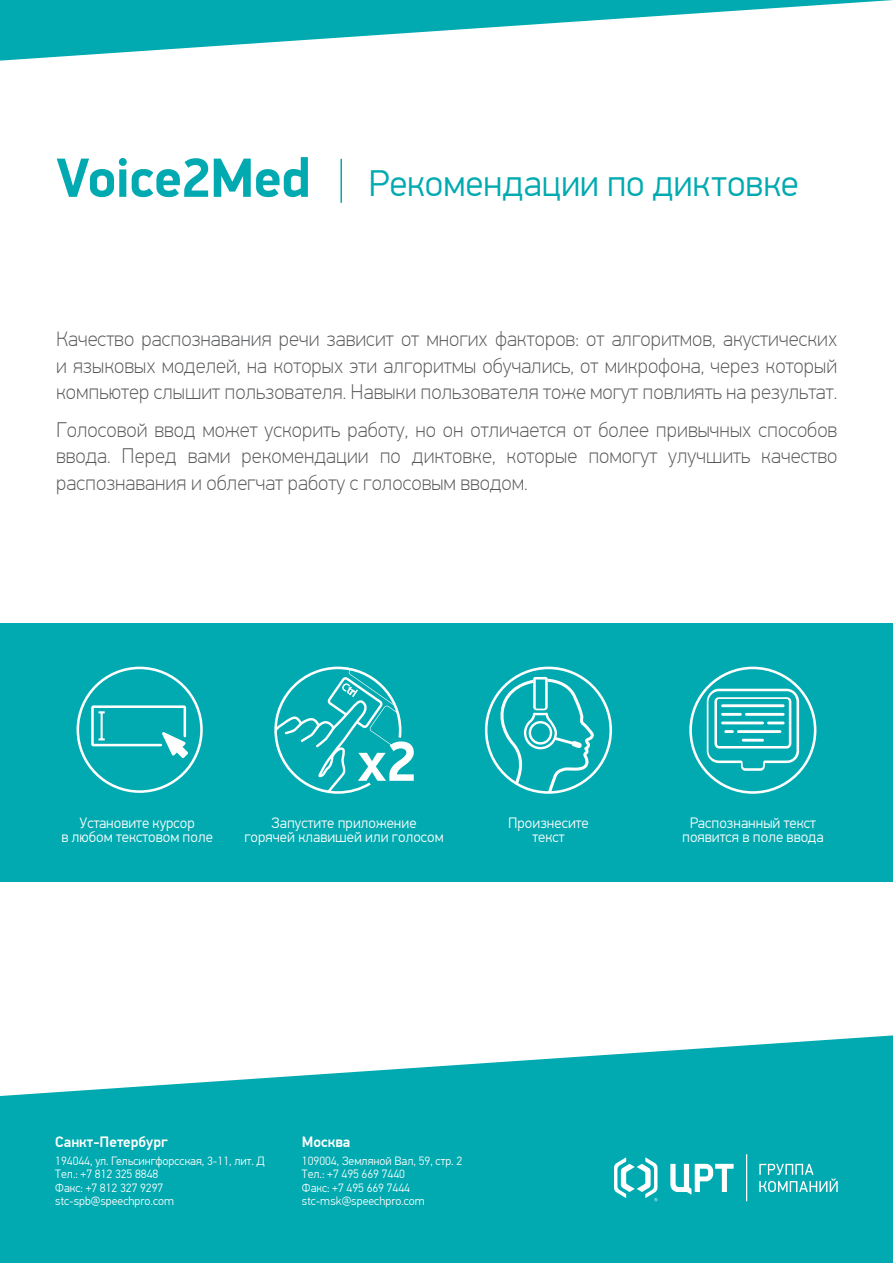
<style>
.page{position:relative;width:893px;height:1263px;background:#fff}
.page>*{position:absolute;margin:0;border:0;box-sizing:border-box;transform-origin:0 0}
.Заголовок{font:700 55.5px "PF Din Display Pro";letter-spacing:-.01em;color:#00aab0}
.Заголовок-2{font:300 37.5px "PF Din Display Pro";letter-spacing:.005em;color:#00aab0}
.Текст_титула{font:100 21px/26.2px "PF Din Text Pro";color:#57585a;text-align:justify}
.Текст_на_инфографике{font:300 15px/14.9px "PF Din Text Pro";color:#fff;text-align:center}
.Текст_9{font:500 15px "PF Din Text Pro";color:#fff}
.Текст_8{font:300 12px/13.5px "PF Din Text Pro";color:#fff}
</style>
<div class="page">
<svg style="left:0;top:0;width:893px;height:61px"></svg>
<svg style="left:0;top:1035px;width:893px;height:228px;background:#23b5ba"></svg>
<hr style="left:746px;top:1154px;width:1px;height:47px;background:#fff">
<svg style="left:670px;top:1164px;width:64px;height:31px"></svg>
<svg style="left:614px;top:1157px;width:43px;height:44px"></svg>
<svg style="left:759px;top:1164px;width:79px;height:28px;background:#3bbdc2"></svg>
<hr style="left:340px;top:159px;width:2px;height:44px;background:#00aab0">
<div style="left:0;top:623px;width:893px;height:258px;background:#00aab0"></div>
<div style="left:77px;top:667px;width:126px;height:126px;border:3px solid #fff;border-radius:50%"></div>
<svg style="left:91px;top:705px;width:97px;height:53px"></svg>
<svg style="left:274px;top:667px;width:140px;height:127px"></svg>
<div style="left:485px;top:667px;width:127px;height:127px;border:3px solid #fff;border-radius:50%"></div>
<svg style="left:500px;top:677px;width:95px;height:115px"></svg>
<div style="left:689px;top:667px;width:127px;height:127px;border:3px solid #fff;border-radius:50%"></div>
<svg style="left:707px;top:689px;width:92px;height:82px"></svg>
<p class="Заголовок" style="left:56px;top:144px;width:256px">Voice2Med</p>
<p class="Заголовок-2" style="left:369px;top:162px;width:431px">Рекомендации по диктовке</p>
<p class="Текст_титула" style="left:56px;top:326px;width:783px">Качество распознавания речи зависит от многих факторов: от алгоритмов, акустических и языковых моделей, на которых эти алгоритмы обучались, от микрофона, через который компьютер слышит пользователя. Навыки пользователя тоже могут повлиять на результат.</p>
<p class="Текст_титула" style="left:56px;top:417px;width:783px">Голосовой ввод может ускорить работу, но он отличается от более привычных способов ввода. Перед вами рекомендации по диктовке, которые помогут улучшить качество распознавания и облегчат работу с голосовым вводом.</p>
<p class="Текст_на_инфографике" style="left:61px;top:815px;width:153px">Установите курсор<br>в любом текстовом поле</p>
<p class="Текст_на_инфографике" style="left:244px;top:815px;width:201px">Запустите приложение горячей клавишей или голосом</p>
<p class="Текст_на_инфографике" style="left:508px;top:815px;width:82px">Произнесите текст</p>
<p class="Текст_на_инфографике" style="left:682px;top:815px;width:143px">Распознанный текст появится в поле ввода</p>
<p class="Текст_9" style="left:55px;top:1133px;width:114px">Санкт-Петербург</p>
<p class="Текст_8" style="left:55px;top:1154px;width:211px">194044, ул. Гельсингфорсская, 3-11, лит. Д<br>Тел.: +7 812 325 8848<br>Факс: +7 812 327 9297 stc-spb@speechpro.com</p>
<p class="Текст_9" style="left:302px;top:1133px;width:50px">Москва</p>
<p class="Текст_8" style="left:302px;top:1154px;width:162px">109004, Земляной Вал, 59, стр. 2<br>Тел.: +7 495 669 7440<br>Факс: +7 495 669 7444 stc-msk@speechpro.com</p>
</div>
